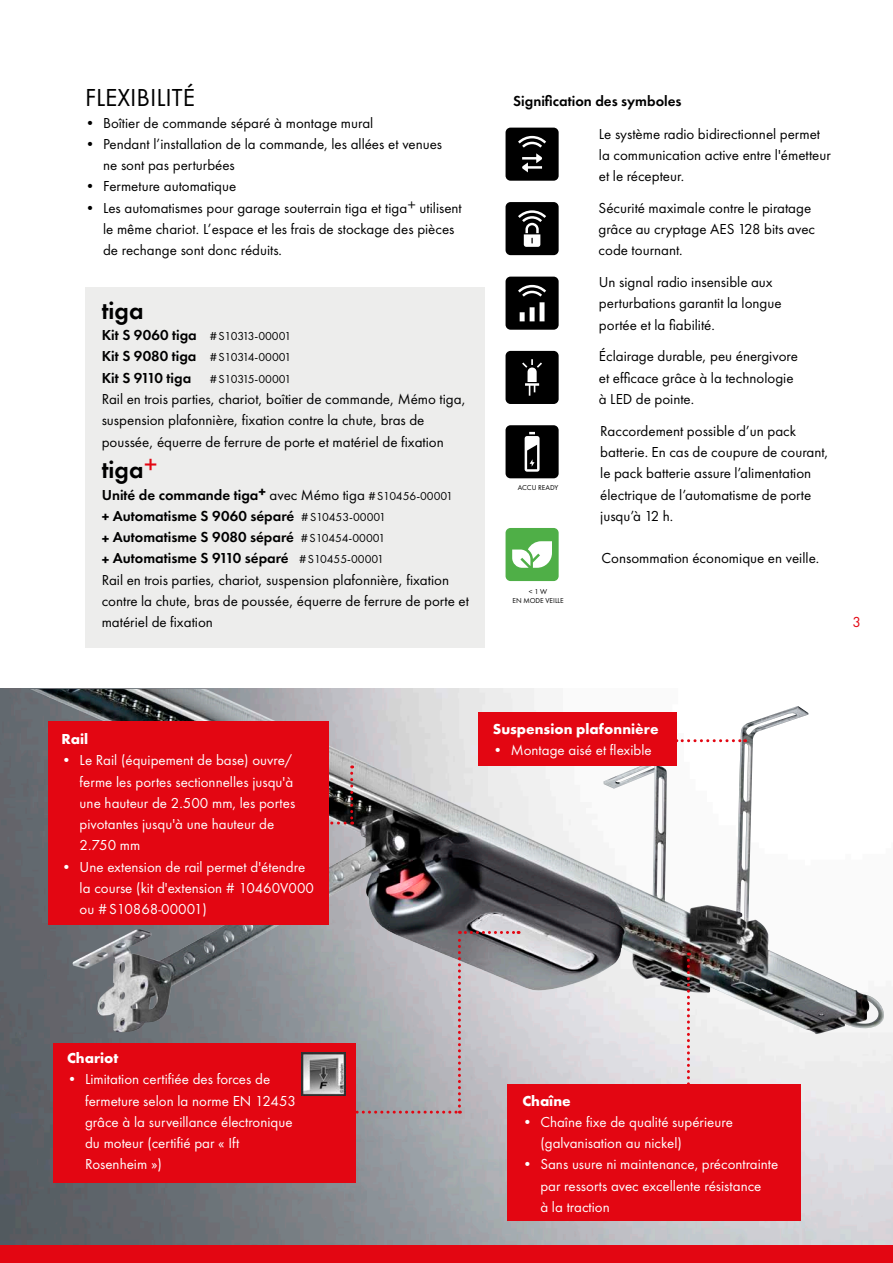
<style>
.page{position:relative;width:893px;height:1263px;background:#fff}
.page>*{position:absolute;margin:0;border:0;box-sizing:border-box;transform-origin:0 0}
.t1{font:25.5px "Futura T Boo";color:#000}
.t2{font:25.5px "Futura T Dem";color:#000}
.t3{font:15px/21.3px "Futura PT";color:#000}
.t4{font:15px/21.3px "Futura T Boo";color:#fff}
.t5{font:15px/21.3px "Futura T Boo";color:#000}
.t6{font:700 15px "Futura T";color:#fff}
.t7{font:600 15px "Futura PT";color:#000}
.t8{font:15px "Futura PT";color:#e30612}
.t9{font:12px/21.3px "Futura PT";color:#000;text-align:justify}
.t10{font:7.35px/8.9px "Futura PT";color:#000;text-align:center}
.s1{font-weight:600;font-size:15px}
.s2{font-weight:600}
.s3{font-size:12px}
</style>
<div class="page">
<div style="left:85px;top:287px;width:399px;height:360px;background:#ededec"></div>
<img style="left:0;top:689px;width:893px;height:557px">
<img style="left:29px;top:689px;width:856px;height:345px">
<div style="left:507px;top:1084px;width:294px;height:137px;background:#e30612"></div>
<div style="left:48px;top:721px;width:281px;height:204px;background:#e30612"></div>
<div style="left:478px;top:712px;width:199px;height:53px;background:#e30612"></div>
<svg style="left:687px;top:952px;width:3px;height:132px"></svg>
<svg style="left:677px;top:739px;width:69px;height:3px"></svg>
<svg style="left:329px;top:765px;width:24px;height:59px"></svg>
<svg style="left:345px;top:931px;width:174px;height:182px;background:#b1adb2"></svg>
<div style="left:53px;top:1043px;width:303px;height:139px;background:#e30612"></div>
<img style="left:301px;top:1052px;width:44px;height:44px">
<svg style="left:506px;top:277px;width:53px;height:53px;background:#222"></svg>
<svg style="left:506px;top:351px;width:53px;height:53px;background:#161616"></svg>
<svg style="left:506px;top:528px;width:53px;height:53px"></svg>
<svg style="left:506px;top:128px;width:53px;height:53px;background:#1c1c1c"></svg>
<svg style="left:506px;top:425px;width:53px;height:53px;background:#232323"></svg>
<svg style="left:506px;top:202px;width:53px;height:53px;background:#262626"></svg>
<div style="left:0;top:1246px;width:893px;height:17px;background:#e30612"></div>
<h1 class="t1" style="left:85px;top:83px;width:112px">FLEXIBILITÉ</h1>
<p class="t7" style="left:513px;top:92px;width:170px">Signification des symboles</p>
<p class="t5" style="left:85px;top:112px;width:290px">• Boîtier de commande séparé à montage mural</p>
<p class="t5" style="left:103px;top:133px;width:341px;text-indent:-18px">• Pendant l’installation de la commande, les allées et venues ne sont pas perturbées</p>
<p class="t5" style="left:85px;top:176px;width:153px">• Fermeture automatique</p>
<p class="t5" style="left:103px;top:197px;width:360px;text-indent:-18px">• Les automatismes pour garage souterrain tiga et tiga+ utilisent le même chariot. L’espace et les frais de stockage des pièces de rechange sont donc réduits.</p>
<p class="t3" style="left:599px;top:123px;width:233px">Le système radio bidirectionnel permet la communication active entre l'émetteur et le récepteur.</p>
<p class="t3" style="left:599px;top:197px;width:218px">Sécurité maximale contre le piratage grâce au cryptage AES 128 bits avec code tournant.</p>
<p class="t3" style="left:599px;top:271px;width:184px">Un signal radio insensible aux perturbations garantit la longue portée et la fiabilité.</p>
<p class="t3" style="left:599px;top:346px;width:200px">Éclairage durable, peu énergivore et efficace grâce à la technologie à LED de pointe.</p>
<h1 class="t2" style="left:102px;top:295px;width:43px">tiga</h1>
<p class="t9" style="left:102px;top:325px;width:191px"><span class="s1">Kit S 9060 tiga</span> #S10313-00001<br><span class="s1">Kit S 9080 tiga</span> #S10314-00001<br><span class="s1">Kit S 9110 tiga</span> #S10315-00001</p>
<p class="t3" style="left:102px;top:388px;width:366px">Rail en trois parties, chariot, boîtier de commande, Mémo tiga, suspension plafonnière, fixation contre la chute, bras de poussée, équerre de ferrure de porte et matériel de fixation</p>
<h1 class="t2" style="left:102px;top:455px;width:58px">tiga<sup>+</sup></h1>
<p class="t3" style="left:102px;top:484px;width:369px"><span class="s2">Unité de commande tiga</span><sup>+</sup> avec Mémo tiga <span class="s3">#S10456-00001<br></span><span class="s2">+ Automatisme S 9060 séparé</span> <span class="s3">#S10453-00001<br></span><span class="s2">+ Automatisme S 9080 séparé</span> <span class="s3">#S10454-00001<br></span><span class="s2">+ Automatisme S 9110 séparé</span> <span class="s3">#S10455-00001<br></span>Rail en trois parties, chariot, suspension plafonnière, fixation contre la chute, bras de poussée, équerre de ferrure de porte et matériel de fixation</p>
<p class="t3" style="left:600px;top:420px;width:230px">Raccordement possible d’un pack batterie. En cas de coupure de courant, le pack batterie assure l’alimentation électrique de l’automatisme de porte jusqu’à 12 h.</p>
<p class="t10" style="left:518px;top:483px;width:42px">ACCU READY</p>
<p class="t3" style="left:601px;top:548px;width:219px">Consommation économique en veille.</p>
<p class="t10" style="left:512px;top:587px;width:53px">&lt; 1 W<br>EN MODE VEILLE</p>
<p class="t8" style="left:853px;top:613px;width:10px">3</p>
<p class="t6" style="left:62px;top:730px;width:28px">Rail</p>
<p class="t4" style="left:80px;top:750px;width:217px;text-indent:-18px">• Le Rail (équipement de base) ouvre/ ferme les portes sectionnelles jusqu'à une hauteur de 2.500 mm, les portes pivotantes jusqu'à une hauteur de<br>2.750 mm</p>
<p class="t4" style="left:80px;top:856px;width:236px;text-indent:-18px">• Une extension de rail permet d'étendre la course (kit d'extension # 10460V000 ou #S10868-00001)</p>
<p class="t6" style="left:493px;top:720px;width:167px">Suspension plafonnière</p>
<p class="t4" style="left:493px;top:739px;width:160px">• Montage aisé et flexible</p>
<p class="t6" style="left:67px;top:1049px;width:53px">Chariot</p>
<p class="t4" style="left:85px;top:1069px;width:213px;text-indent:-18px">• Limitation certifiée des forces de fermeture selon la norme EN 12453 grâce à la surveillance électronique du moteur (certifié par « Ift<br>Rosenheim »)</p>
<p class="t6" style="left:522px;top:1092px;width:50px">Chaîne</p>
<p class="t4" style="left:540px;top:1111px;width:194px;text-indent:-18px">• Chaîne fixe de qualité supérieure (galvanisation au nickel)</p>
<p class="t4" style="left:540px;top:1154px;width:240px;text-indent:-18px">• Sans usure ni maintenance, précontrainte par ressorts avec excellente résistance<br>à la traction</p>
</div>
